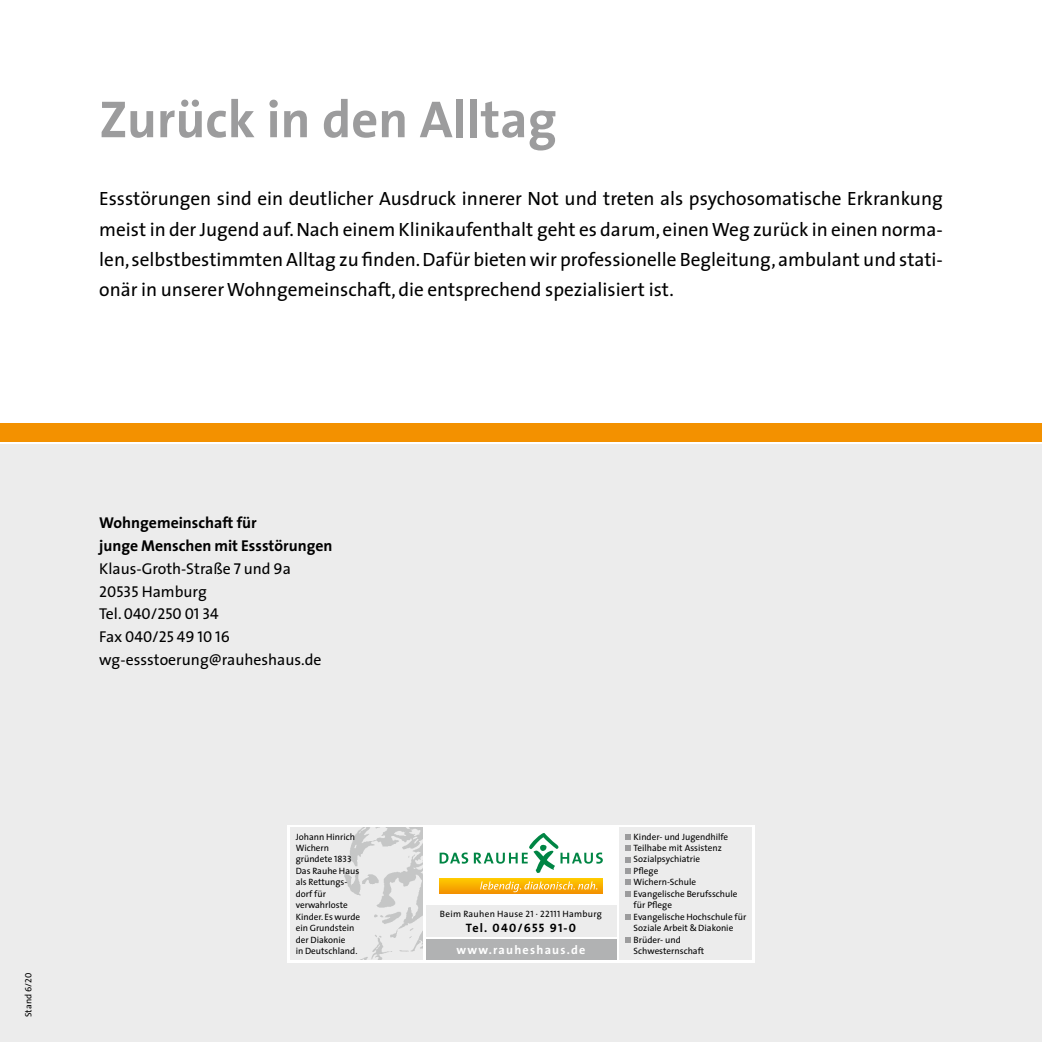
<style>
.page{position:relative;width:1042px;height:1042px;background:#fff}
.page>*{position:absolute;margin:0;border:0;box-sizing:border-box;transform-origin:0 0}
.t1{font:700 52.5px "The Sans";color:#9c9c9d}
.t2{font:19.25px/30.4px "The Sans";color:#000;text-align:justify}
.t3{font:700 15.75px/22.8px "The Sans";color:#000}
.t4{font:15.75px/22.8px "The Sans Caps";color:#000}
.t5{font:15.75px "The Sans";color:#000}
.t6{font:700 12.25px "The Sans";letter-spacing:.1em;color:#fff}
.t7{font:12.25px "The Sans Bold Caps";letter-spacing:.1em;color:#000}
.t8{font:9.1px/11.4px "The Sans";color:#000}
.t9{font:9.1px "The Sans";letter-spacing:.03em;color:#000}
.s1{font-family:"The Sans Caps"}
.s2{font-weight:400}
.s3{font-family:"The Sans Caps";font-weight:400}
.s4{font-family:"The Sans"}
.s5{font-family:"The Sans";font-weight:700}
</style>
<div class="page">
<div style="left:0;top:423px;width:1042px;height:18px;background:#f39100"></div>
<div style="left:0;top:444px;width:1042px;height:598px;background:#ececec"></div>
<div style="left:287px;top:824px;width:467px;height:138px;background:#fff"></div>
<div style="left:426px;top:905px;width:190px;height:32px;background:#ececec"></div>
<hr style="left:440px;top:878px;width:163px;height:1px;background:#fc0">
<hr style="left:440px;top:879px;width:163px;height:1px;background:#fec800">
<hr style="left:440px;top:880px;width:163px;height:1px;background:#fdc400">
<hr style="left:440px;top:881px;width:163px;height:1px;background:#fcc100">
<hr style="left:440px;top:882px;width:163px;height:1px;background:#fcbd00">
<hr style="left:440px;top:883px;width:163px;height:1px;background:#fbb900">
<hr style="left:440px;top:884px;width:163px;height:1px;background:#fab500">
<hr style="left:440px;top:885px;width:163px;height:1px;background:#f9b100">
<hr style="left:440px;top:886px;width:163px;height:1px;background:#f8ac00">
<hr style="left:440px;top:887px;width:163px;height:1px;background:#f8a900">
<hr style="left:440px;top:888px;width:163px;height:1px;background:#f7a400">
<hr style="left:440px;top:889px;width:163px;height:1px;background:#f6a000">
<hr style="left:440px;top:890px;width:163px;height:1px;background:#f59d00">
<hr style="left:440px;top:891px;width:163px;height:1px;background:#f49800">
<hr style="left:440px;top:892px;width:163px;height:1px;background:#f49400">
<hr style="left:440px;top:893px;width:163px;height:1px;background:#f39100">
<svg style="left:480px;top:881px;width:117px;height:11px"></svg>
<svg style="left:439px;top:852px;width:29px;height:11px"></svg>
<svg style="left:474px;top:833px;width:129px;height:40px"></svg>
<div style="left:426px;top:939px;width:190px;height:21px;background:#b1b2b3"></div>
<div style="left:290px;top:827px;width:133px;height:133px;background:#ececec"></div>
<img style="left:344px;top:827px;width:79px;height:133px">
<div style="left:619px;top:827px;width:133px;height:133px;background:#ececec"></div>
<svg style="left:625px;top:834px;width:6px;height:5px"></svg>
<svg style="left:625px;top:845px;width:6px;height:17px"></svg>
<svg style="left:625px;top:868px;width:6px;height:17px"></svg>
<svg style="left:625px;top:891px;width:6px;height:6px"></svg>
<svg style="left:625px;top:914px;width:6px;height:5px"></svg>
<svg style="left:625px;top:937px;width:6px;height:5px"></svg>
<h1 class="t1" style="left:99px;top:76px;width:459px">Zurück in den Alltag</h1>
<p class="t2" style="left:99px;top:183px;width:845px">Essstörungen sind ein deutlicher Ausdruck innerer Not und treten als psychosomatische Erkrankung meist in der Jugend auf. Nach einem Klinikaufenthalt geht es darum, einen Weg zurück in einen norma&shy;len, selbstbestimmten Alltag zu finden. Dafür bieten wir professionelle Begleitung, ambulant und stati&shy;onär in unserer Wohngemeinschaft, die entsprechend spezialisiert ist.</p>
<p class="t8" style="left:22px;top:1017px;width:46px;rotate:-90deg">Stand <span class="s1">6/20</span></p>
<p class="t3" style="left:99px;top:511px;width:235px">Wohngemeinschaft für<br>junge Menschen mit Essstörungen<br><span class="s2">Klaus-Groth-Straße</span> <span class="s3">7</span> <span class="s2">und</span> <span class="s3">9</span><span class="s2">a<br></span><span class="s3">20535</span> <span class="s2">Hamburg</span></p>
<p class="t4" style="left:99px;top:602px;width:132px"><span class="s4">Tel.</span> 040/250 01 34<br><span class="s4">Fax</span> 040/25 49 10 16</p>
<p class="t5" style="left:99px;top:646px;width:224px">wg-essstoerung@rauheshaus.de</p>
<p class="t8" style="left:296px;top:830px;width:66px">Johann Hinrich<br>Wichern gründete <span class="s1">1833<br></span>Das Rauhe Haus als Rettungs&shy;dorf für verwahrloste<br>Kinder. Es wurde ein Grundstein der Diakonie<br>in Deutschland.</p>
<p class="t9" style="left:440px;top:906px;width:164px">Beim Rauhen Hause <span class="s1">21 · 22111</span> Hamburg</p>
<p class="t7" style="left:466px;top:917px;width:112px"><span class="s5">Tel.</span> 040/655 91-0</p>
<p class="t6" style="left:456px;top:940px;width:131px">www.rauheshaus.de</p>
<p class="t8" style="left:633px;top:830px;width:114px">Kinder- und Jugendhilfe<br>Teilhabe mit Assistenz<br>Sozialpsychiatrie<br>Pflege<br>Wichern-Schule<br>Evangelische Berufsschule für Pflege<br>Evangelische Hochschule für<br>Soziale Arbeit &amp; Diakonie<br>Brüder- und<br>Schwesternschaft</p>
</div>
